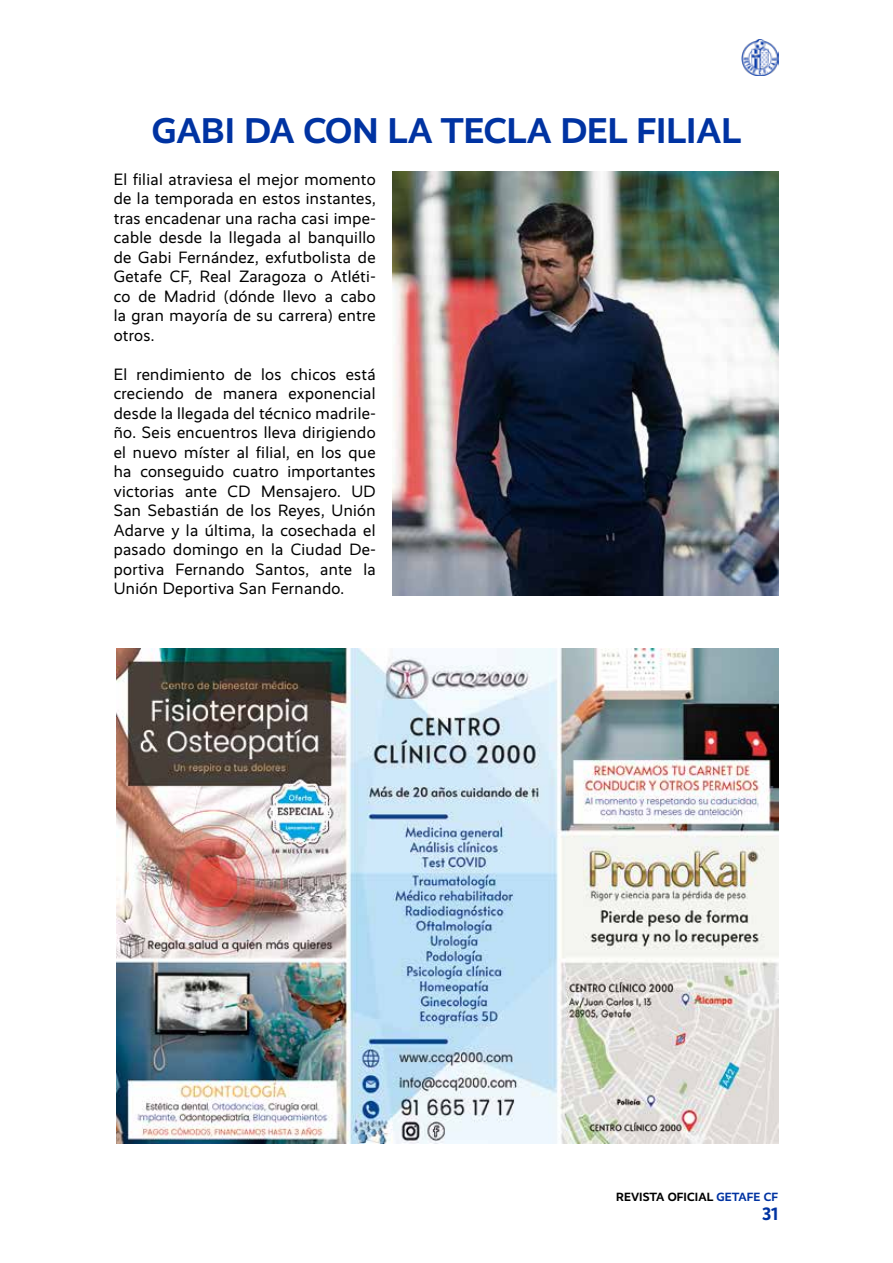
<style>
.page{position:relative;width:893px;height:1263px;background:#fff}
.page>*{position:absolute;margin:0;border:0;box-sizing:border-box;transform-origin:0 0}
.t1{font:700 36px "Realist";color:#0033a2}
.t2{font:700 18px "Realist";color:#0033a2}
.t3{font:16.5px/19.5px "Realist";letter-spacing:.02em;color:#000;text-align:justify}
.t4{font:700 12px "Realist";letter-spacing:.01em;color:#000}
.s1{color:#0033a2}
</style>
<div class="page">
<img style="left:742px;top:39px;width:36px;height:37px">
<img style="left:117px;top:648px;width:661px;height:496px">
<img style="left:393px;top:172px;width:385px;height:423px">
<h1 class="t1" style="left:152px;top:109px;width:591px">GABI DA CON LA TECLA DEL FILIAL</h1>
<p class="t3" style="left:114px;top:169px;width:264px">El filial atraviesa el mejor momento de la temporada en estos instantes, tras encadenar una racha casi impe&shy;cable desde la llegada al banquillo de Gabi Fernández, exfutbolista de Getafe CF, Real Zaragoza o Atléti&shy;co de Madrid (dónde llevo a cabo la gran mayoría de su carrera) entre otros.</p>
<p class="t3" style="left:114px;top:364px;width:263px">El rendimiento de los chicos está creciendo de manera exponencial desde la llegada del técnico madrile&shy;ño. Seis encuentros lleva dirigiendo el nuevo míster al filial, en los que ha conseguido cuatro importantes victorias ante CD Mensajero. UD San Sebastián de los Reyes, Unión Adarve y la última, la cosechada el pasado domingo en la Ciudad De&shy;portiva Fernando Santos, ante la Unión Deportiva San Fernando.</p>
<p class="t4" style="left:616px;top:1190px;width:163px">REVISTA OFICIAL <span class="s1">GETAFE CF</span></p>
<p class="t2" style="left:762px;top:1204px;width:17px">31</p>
</div>
